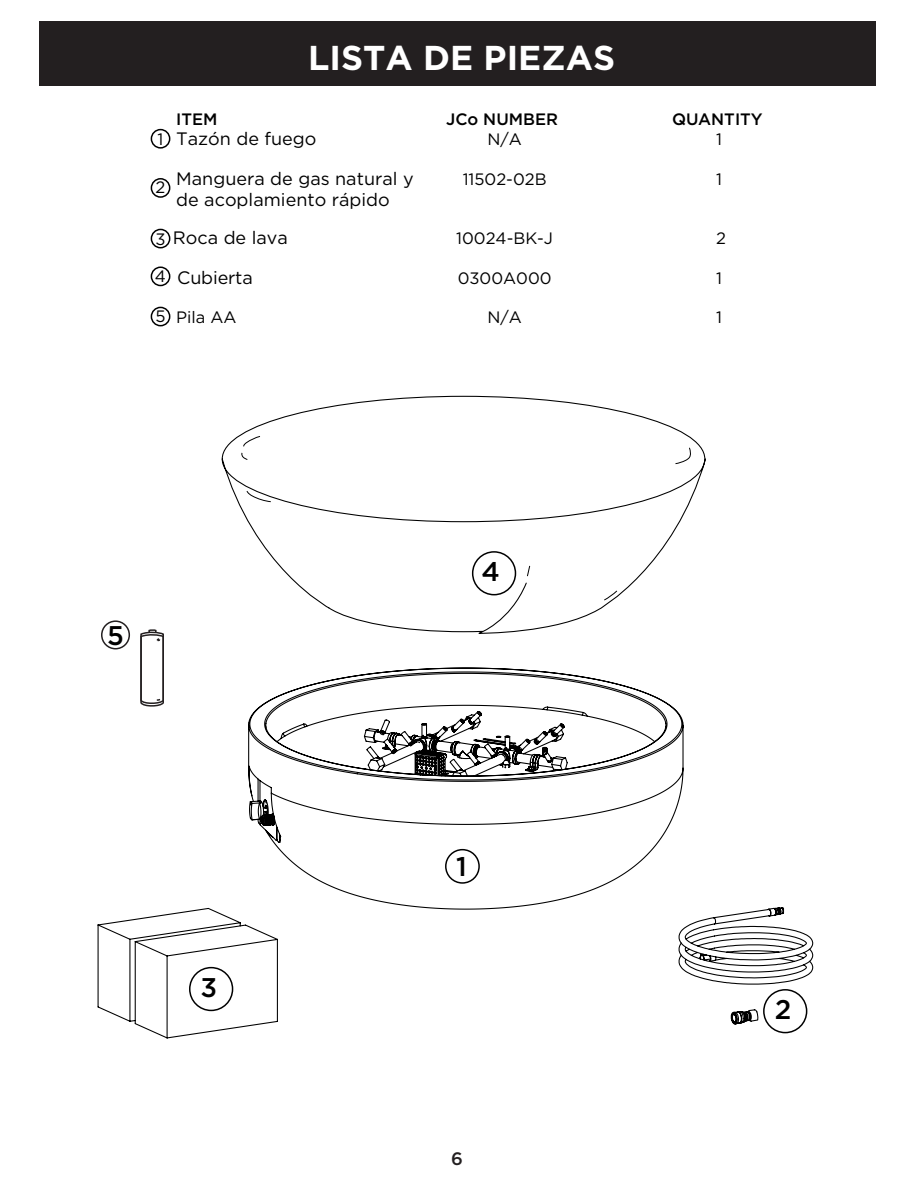
<style>
.page{position:relative;width:918px;height:1188px;background:#fff}
.page>*{position:absolute;margin:0;border:0;box-sizing:border-box;transform-origin:0 0}
.t1{font:700 34.5px "Gotham";color:#fff}
.t2{font:500 27px "Gotham";color:#000}
.t3{font:18px/21.6px "Gotham";color:#000}
.t4{font:500 18px "Gotham";color:#231f20}
.t5{font:16.5px "Gotham";color:#000}
.t6{font:500 16.5px "Gotham";color:#000}
.s1{font-size:16.5px}
</style>
<div class="page">
<div style="left:39px;top:21px;width:837px;height:65px;background:#231f20"></div>
<div style="left:151px;top:129px;width:19px;height:20px;border:2px solid #000;border-radius:50%"></div>
<div style="left:151px;top:178px;width:19px;height:20px;border:2px solid #000;border-radius:50%"></div>
<div style="left:151px;top:229px;width:19px;height:19px;border:2px solid #000;border-radius:50%"></div>
<div style="left:151px;top:267px;width:19px;height:19px;border:2px solid #000;border-radius:50%"></div>
<div style="left:151px;top:307px;width:19px;height:19px;border:2px solid #000;border-radius:50%"></div>
<svg style="left:97px;top:395px;width:717px;height:644px"></svg>
<svg style="left:241px;top:435px;width:450px;height:166px"></svg>
<svg style="left:248px;top:667px;width:436px;height:243px"></svg>
<div style="left:445px;top:849px;width:35px;height:35px;border:2px solid #000;border-radius:50%"></div>
<div style="left:101px;top:620px;width:29px;height:29px;border:2px solid #231f20;border-radius:50%"></div>
<svg style="left:139px;top:630px;width:26px;height:77px"></svg>
<h1 class="t1" style="left:308px;top:35px;width:308px">LISTA DE PIEZAS</h1>
<p class="t6" style="left:176px;top:109px;width:43px">ITEM</p>
<p class="t6" style="left:446px;top:109px;width:113px">JCo NUMBER</p>
<p class="t6" style="left:672px;top:109px;width:92px">QUANTITY</p>
<p class="t3" style="left:176px;top:127px;width:142px">Tazón de fuego</p>
<p class="t5" style="left:487px;top:129px;width:36px">N/A</p>
<p class="t5" style="left:716px;top:129px;width:7px">1</p>
<p class="t3" style="left:176px;top:167px;width:239px">Manguera de gas natural y de acoplamiento rápido</p>
<p class="t5" style="left:463px;top:168px;width:85px">11502-02B</p>
<p class="t5" style="left:716px;top:168px;width:7px">1</p>
<p class="t3" style="left:156px;top:226px;width:134px"><span class="s1">3</span> Roca de lava</p>
<p class="t5" style="left:456px;top:228px;width:98px">10024-BK-J</p>
<p class="t5" style="left:716px;top:228px;width:11px">2</p>
<p class="t3" style="left:177px;top:266px;width:77px">Cubierta</p>
<p class="t5" style="left:716px;top:267px;width:7px">1</p>
<p class="t5" style="left:176px;top:307px;width:62px">Pila AA</p>
<p class="t5" style="left:487px;top:307px;width:36px">N/A</p>
<p class="t5" style="left:716px;top:307px;width:7px">1</p>
<p class="t5" style="left:158px;top:129px;width:7px">1</p>
<p class="t5" style="left:156px;top:177px;width:11px">2</p>
<p class="t5" style="left:155px;top:265px;width:13px">4</p>
<p class="t5" style="left:156px;top:306px;width:12px">5</p>
<p class="t5" style="left:458px;top:267px;width:95px">0300A000</p>
<h2 class="t2" style="left:107px;top:617px;width:18px">5</h2>
<h2 class="t2" style="left:201px;top:970px;width:18px">3</h2>
<h2 class="t2" style="left:482px;top:554px;width:20px">4</h2>
<h2 class="t2" style="left:456px;top:849px;width:12px">1</h2>
<p class="t4" style="left:451px;top:1147px;width:13px">6</p>
<h2 class="t2" style="left:775px;top:992px;width:18px">2</h2>
</div>
